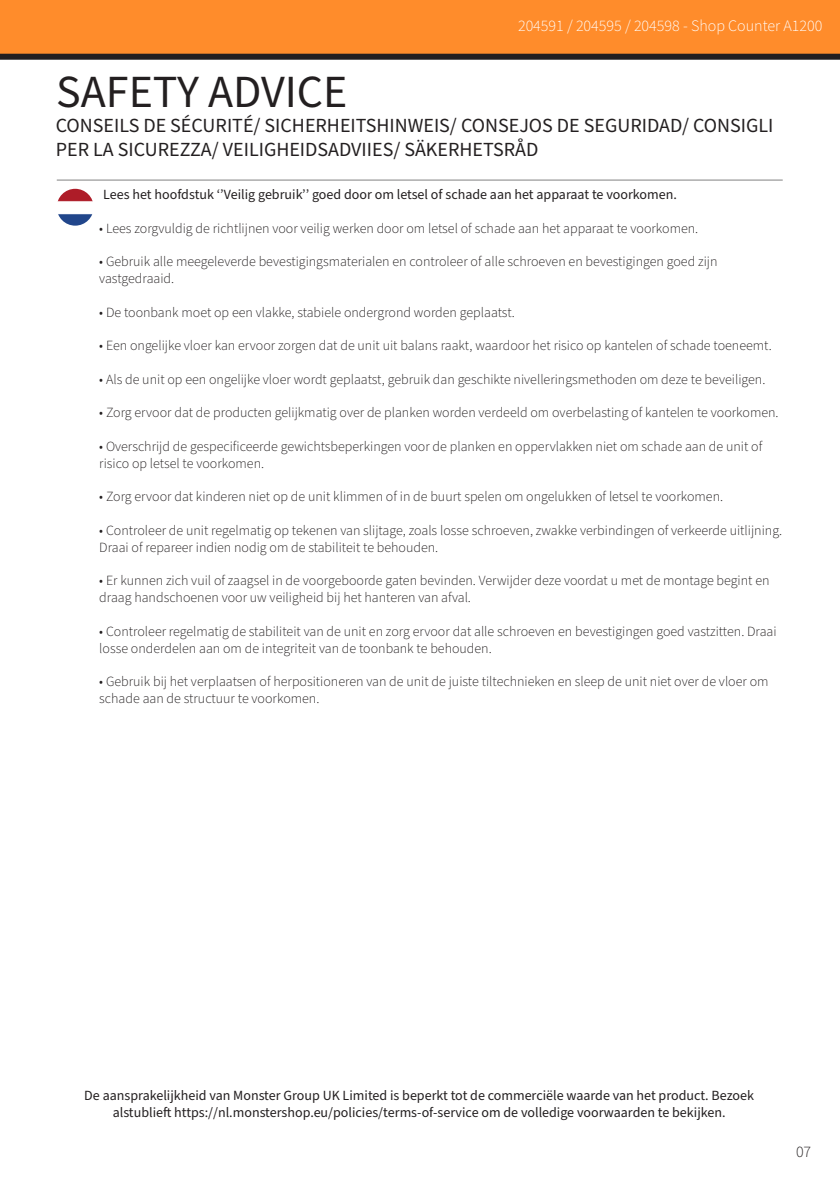
<style>
.page{position:relative;width:840px;height:1191px;background:#fff}
.page>*{position:absolute;margin:0;border:0;box-sizing:border-box;transform-origin:0 0}
.t1{font:46px "Source Sans Pro";color:#231f20}
.t2{font:20px/24px "Source Sans Pro";color:#231f20}
.t3{font:300 16px "Source Sans Pro";color:#fff}
.t4{font:300 16px "Source Sans Pro";color:#231f20}
.t5{font:300 14px/16.8px "Source Sans Pro";color:#231f20}
.t6{font:14px/16.8px "Source Sans Pro";color:#231f20;text-align:center}
</style>
<div class="page">
<div style="left:0;top:0;width:839px;height:57px;background:#ff8c2b"></div>
<div style="left:0;top:54px;width:839px;height:6px;background:#231f20"></div>
<img style="left:57px;top:189px;width:37px;height:37px;border-radius:18px">
<hr style="left:57px;top:180px;width:725px;height:1px;background:#000">
<p class="t3" style="left:517px;top:15px;width:306px">204591 / 204595 / 204598 - Shop Counter A1200</p>
<p class="t1" style="left:56px;top:61px;width:292px">SAFETY ADVICE</p>
<p class="t2" style="left:56px;top:114px;width:718px">CONSEILS DE SÉCURITÉ/ SICHERHEITSHINWEIS/ CONSEJOS DE SEGURIDAD/ CONSIGLI<br>PER LA SICUREZZA/ VEILIGHEIDSADVIIES/ SÄKERHETSRÅD</p>
<p class="t6" style="left:103px;top:186px;width:574px">Lees het hoofdstuk ‘’Veilig gebruik’’ goed door om letsel of schade aan het apparaat te voorkomen.</p>
<p class="t5" style="left:99px;top:220px;width:600px">• Lees zorgvuldig de richtlijnen voor veilig werken door om letsel of schade aan het apparaat te voorkomen.</p>
<p class="t5" style="left:99px;top:253px;width:619px">• Gebruik alle meegeleverde bevestigingsmaterialen en controleer of alle schroeven en bevestigingen goed zijn vastgedraaid.</p>
<p class="t5" style="left:99px;top:304px;width:417px">• De toonbank moet op een vlakke, stabiele ondergrond worden geplaatst.</p>
<p class="t5" style="left:99px;top:337px;width:673px">• Een ongelijke vloer kan ervoor zorgen dat de unit uit balans raakt, waardoor het risico op kantelen of schade toeneemt.</p>
<p class="t5" style="left:99px;top:371px;width:667px">• Als de unit op een ongelijke vloer wordt geplaatst, gebruik dan geschikte nivelleringsmethoden om deze te beveiligen.</p>
<p class="t5" style="left:99px;top:405px;width:680px">• Zorg ervoor dat de producten gelijkmatig over de planken worden verdeeld om overbelasting of kantelen te voorkomen.</p>
<p class="t5" style="left:99px;top:438px;width:664px">• Overschrijd de gespecificeerde gewichtsbeperkingen voor de planken en oppervlakken niet om schade aan de unit of risico op letsel te voorkomen.</p>
<p class="t5" style="left:99px;top:489px;width:625px">• Zorg ervoor dat kinderen niet op de unit klimmen of in de buurt spelen om ongelukken of letsel te voorkomen.</p>
<p class="t5" style="left:99px;top:522px;width:684px">• Controleer de unit regelmatig op tekenen van slijtage, zoals losse schroeven, zwakke verbindingen of verkeerde uitlijning.<br>Draai of repareer indien nodig om de stabiliteit te behouden.</p>
<p class="t5" style="left:99px;top:573px;width:671px">• Er kunnen zich vuil of zaagsel in de voorgeboorde gaten bevinden. Verwijder deze voordat u met de montage begint en draag handschoenen voor uw veiligheid bij het hanteren van afval.</p>
<p class="t5" style="left:99px;top:623px;width:678px">• Controleer regelmatig de stabiliteit van de unit en zorg ervoor dat alle schroeven en bevestigingen goed vastzitten. Draai losse onderdelen aan om de integriteit van de toonbank te behouden.</p>
<p class="t5" style="left:99px;top:673px;width:670px">• Gebruik bij het verplaatsen of herpositioneren van de unit de juiste tiltechnieken en sleep de unit niet over de vloer om schade aan de structuur te voorkomen.</p>
<p class="t6" style="left:84px;top:1087px;width:670px">De aansprakelijkheid van Monster Group UK Limited is beperkt tot de commerciële waarde van het product. Bezoek alstublieft https://nl.monstershop.eu/policies/terms-of-service om de volledige voorwaarden te bekijken.</p>
<p class="t4" style="left:795px;top:1141px;width:17px">07</p>
</div>
